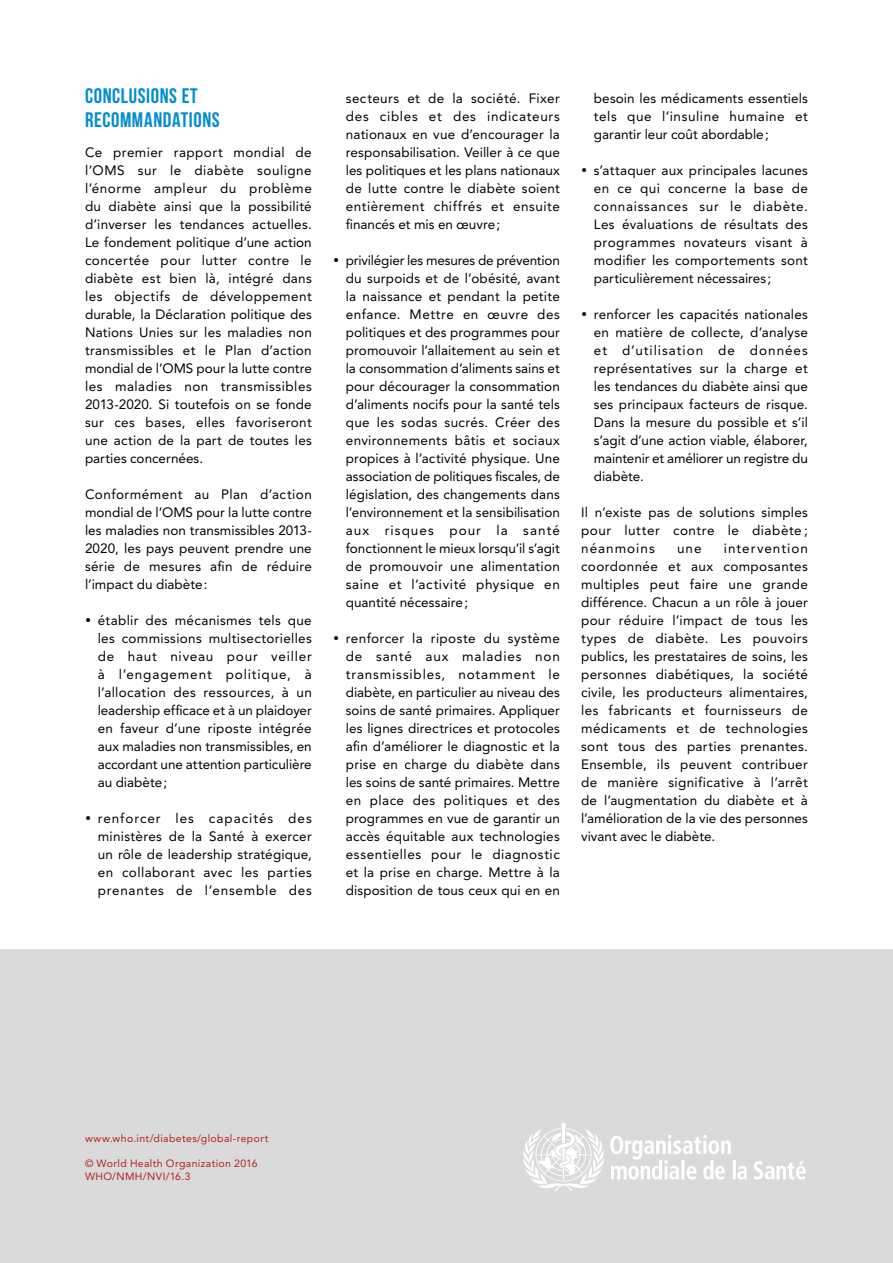
<style>
.page{position:relative;width:893px;height:1263px;background:#fff}
.page>*{position:absolute;margin:0;border:0;box-sizing:border-box;transform-origin:0 0}
.t1{font:700 21px/24px "Bebas Neue";letter-spacing:.03em;color:#008dd1}
.t2{font:13.5px/18px "Avenir LT Std";letter-spacing:.01em;color:#000;text-align:justify}
.t3{font:10.5px/12.6px "Avenir LT Std";letter-spacing:.035em;color:#b32217}
</style>
<div class="page">
<div style="left:0;top:949px;width:893px;height:314px;background:#dadada"></div>
<svg style="left:523px;top:1122px;width:283px;height:69px"></svg>
<h1 class="t1" style="left:85px;top:84px;width:136px">CONCLUSIONS ET<br>RECOMMANDATIONS</h1>
<p class="t2" style="left:85px;top:143px;width:228px">Ce premier rapport mondial de l’OMS sur le diabète souligne l’énorme ampleur du problème du diabète ainsi que la possibilité d’inverser les tendances actuelles.<br>Le fondement politique d’une action concertée pour lutter contre le diabète est bien là, intégré dans les objectifs de développement durable, la Déclaration politique des Nations Unies sur les maladies non transmissibles et le Plan d’action mondial de l’OMS pour la lutte contre les maladies non transmissibles 2013-2020. Si toutefois on se fonde sur ces bases, elles favoriseront une action de la part de toutes les parties concernées.</p>
<p class="t2" style="left:85px;top:485px;width:228px">Conformément au Plan d’action mondial de l’OMS pour la lutte contre les maladies non transmissibles 2013- 2020, les pays peuvent prendre une série de mesures afin de réduire l’impact du diabète:</p>
<p class="t2" style="left:98px;top:611px;width:216px">établir des mécanismes tels que les commissions multisectorielles de haut niveau pour veiller à l’engagement politique, à l’allocation des ressources, à un leadership efficace et à un plaidoyer en faveur d’une riposte intégrée aux maladies non transmissibles, en accordant une attention particulière au diabète;</p>
<p class="t2" style="left:98px;top:809px;width:216px">renforcer les capacités des ministères de la Santé à exercer un rôle de leadership stratégique, en collaborant avec les parties prenantes de l’ensemble des</p>
<p class="t2" style="left:346px;top:89px;width:216px">secteurs et de la société. Fixer des cibles et des indicateurs nationaux en vue d’encourager la responsabilisation. Veiller à ce que les politiques et les plans nationaux de lutte contre le diabète soient entièrement chiffrés et ensuite financés et mis en œuvre;</p>
<p class="t2" style="left:346px;top:251px;width:216px">privilégier les mesures de prévention du surpoids et de l’obésité, avant la naissance et pendant la petite enfance. Mettre en œuvre des politiques et des programmes pour promouvoir l’allaitement au sein et la consommation d’aliments sains et pour décourager la consommation d’aliments nocifs pour la santé tels que les sodas sucrés. Créer des environnements bâtis et sociaux propices à l’activité physique. Une association de politiques fiscales, de législation, des changements dans l’environnement et la sensibilisation aux risques pour la santé fonctionnent le mieux lorsqu’il s’agit de promouvoir une alimentation saine et l’activité physique en quantité nécessaire;</p>
<p class="t2" style="left:346px;top:629px;width:216px">renforcer la riposte du système de santé aux maladies non transmissibles, notamment le diabète, en particulier au niveau des soins de santé primaires. Appliquer les lignes directrices et protocoles afin d’améliorer le diagnostic et la prise en charge du diabète dans les soins de santé primaires. Mettre en place des politiques et des programmes en vue de garantir un accès équitable aux technologies essentielles pour le diagnostic et la prise en charge. Mettre à la disposition de tous ceux qui en en</p>
<p class="t2" style="left:594px;top:89px;width:216px">besoin les médicaments essentiels tels que l’insuline humaine et garantir leur coût abordable;</p>
<p class="t2" style="left:594px;top:161px;width:216px">s’attaquer aux principales lacunes en ce qui concerne la base de connaissances sur le diabète.<br>Les évaluations de résultats des programmes novateurs visant à modifier les comportements sont particulièrement nécessaires;</p>
<p class="t2" style="left:594px;top:305px;width:216px">renforcer les capacités nationales en matière de collecte, d’analyse et d’utilisation de données représentatives sur la charge et les tendances du diabète ainsi que ses principaux facteurs de risque.<br>Dans la mesure du possible et s’il s’agit d’une action viable, élaborer, maintenir et améliorer un registre du diabète.</p>
<p class="t2" style="left:581px;top:503px;width:228px">Il n’existe pas de solutions simples pour lutter contre le diabète ; néanmoins</p>
<p class="t2" style="left:581px;top:539px;width:228px;text-indent:143px">intervention coordonnée et aux composantes multiples peut faire une grande différence. Chacun a un rôle à jouer pour réduire l’impact de tous les types de diabète. Les pouvoirs publics, les prestataires de soins, les personnes diabétiques, la société civile, les producteurs alimentaires, les fabricants et fournisseurs de médicaments et de technologies sont tous des parties prenantes.<br>Ensemble, ils peuvent contribuer de manière significative à l’arrêt de l’augmentation du diabète et à l’amélioration de la vie des personnes vivant avec le diabète.</p>
<p class="t2" style="left:677px;top:539px;width:26px">une</p>
<p class="t3" style="left:85px;top:1132px;width:185px">www.who.int/diabetes/global-report</p>
<p class="t3" style="left:85px;top:1157px;width:174px">© World Health Organization 2016<br>WHO/NMH/NVI/16.3</p>
</div>
